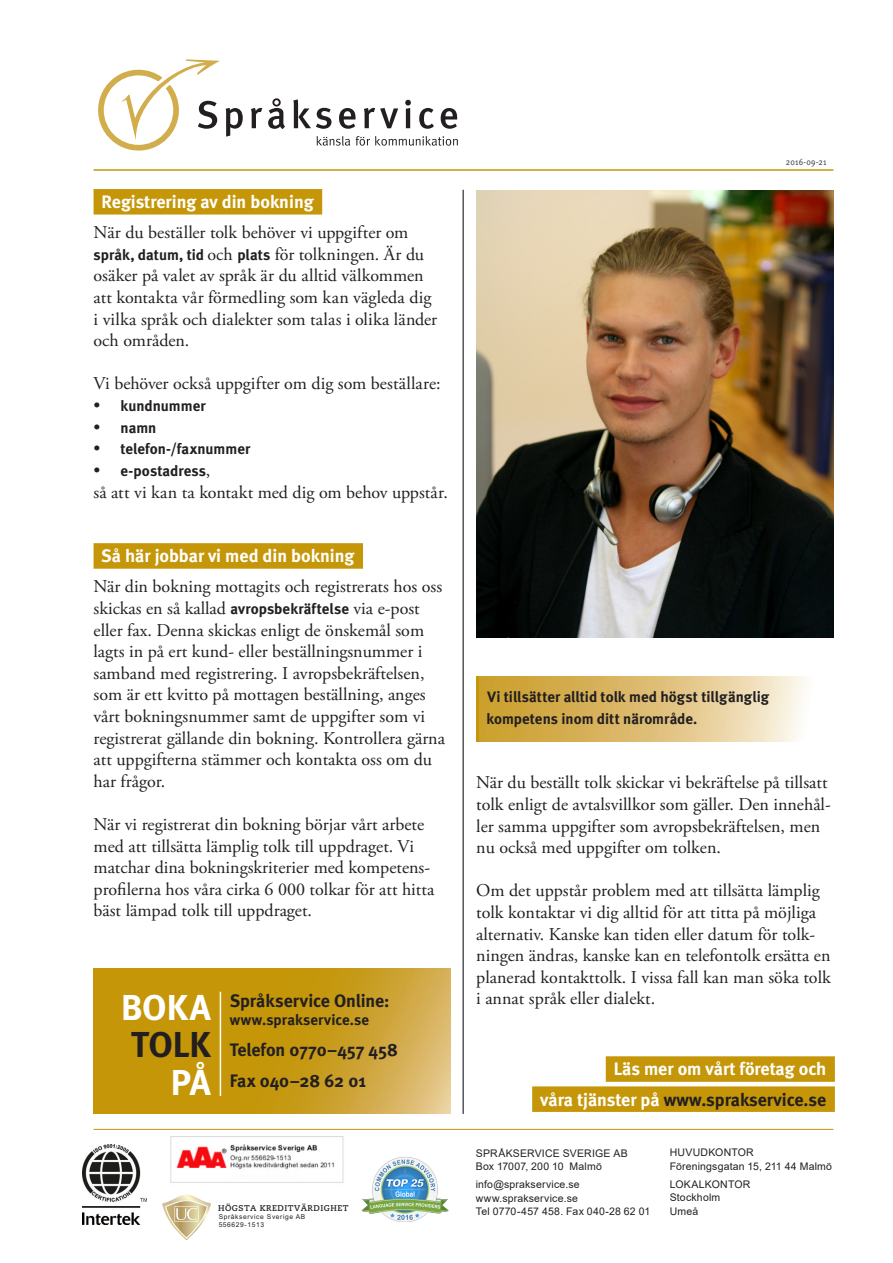
<style>
.page{position:relative;width:893px;height:1263px;background:#fff}
.page>*{position:absolute;margin:0;border:0;box-sizing:border-box;transform-origin:0 0}
.t1{font:700 36px "Meta";letter-spacing:-.005em;color:#fff}
.t2{font:700 36px "Meta";color:#231f20}
.Brödtext_AGaramondPr{font:18px/21.6px "Adobe Garamond Pro";color:#231f20}
.Meta_Bold_vit_i_guld{font:700 18px "Meta";color:#fff}
.Brödtext_AGaramondPr-2{font:700 18px "Meta";letter-spacing:-.005em;color:#231f20}
.Meta_Bold_vit_i_guld-2{font:700 18px "Meta";color:#231f20}
.Brödtext_AGaramondPr-3{font:700 15px/21.6px "Meta";color:#231f20}
.t3{font:10.5px/13.5px "Arial";letter-spacing:.015em;color:#231f20}
.t4{font:9px "Meta";letter-spacing:.02em;color:#4d4b5d;scale:.9 1}
.t5{font:700 8.4px "Caecilia LT Std";letter-spacing:.055em;color:#231f20}
.t6{font:6.75px/8.4px "Arial";letter-spacing:.09em;color:#231f20}
.s1{font-family:"Meta";font-weight:700;font-size:15px}
.s2{font-family:"Adobe Garamond Pro";font-weight:400;font-size:18px}
.s3{color:#fff}
</style>
<div class="page">
<svg style="left:226px;top:108px;width:17px;height:29px"></svg>
<svg style="left:251px;top:108px;width:11px;height:20px"></svg>
<svg style="left:268px;top:98px;width:17px;height:31px"></svg>
<svg style="left:293px;top:99px;width:38px;height:30px"></svg>
<svg style="left:339px;top:108px;width:17px;height:21px"></svg>
<svg style="left:364px;top:108px;width:34px;height:20px"></svg>
<svg style="left:405px;top:100px;width:6px;height:28px"></svg>
<svg style="left:419px;top:108px;width:15px;height:21px"></svg>
<svg style="left:441px;top:108px;width:16px;height:21px"></svg>
<svg style="left:98px;top:59px;width:122px;height:92px"></svg>
<svg style="left:317px;top:136px;width:33px;height:10px"></svg>
<svg style="left:356px;top:136px;width:102px;height:10px"></svg>
<hr style="left:94px;top:169px;width:739px;height:2px;background:#c49608">
<hr style="left:94px;top:1129px;width:739px;height:1px;background:#c49608">
<svg style="left:162px;top:1195px;width:49px;height:45px"></svg>
<img style="left:170px;top:1136px;width:174px;height:47px">
<img style="left:83px;top:1145px;width:64px;height:80px">
<img style="left:361px;top:1157px;width:88px;height:65px">
<svg style="left:479px;top:676px;width:329px;height:66px;background:#dfc27c"></svg>
<div style="left:94px;top:189px;width:228px;height:26px;background:#c49608"></div>
<div style="left:94px;top:543px;width:269px;height:26px;background:#c49608"></div>
<svg style="left:94px;top:968px;width:357px;height:146px;background:#c99d1f"></svg>
<hr style="left:220px;top:992px;width:1px;height:104px;background:#fff">
<div style="left:606px;top:1056px;width:229px;height:26px;background:#c49608"></div>
<div style="left:532px;top:1086px;width:303px;height:26px;background:#c49608"></div>
<hr style="left:463px;top:190px;width:1px;height:924px;background:#02010f">
<img style="left:476px;top:190px;width:357px;height:448px">
<p class="Meta_Bold_vit_i_guld" style="left:102px;top:191px;width:214px">Registrering av din bokning</p>
<p class="Brödtext_AGaramondPr" style="left:94px;top:222px;width:345px">När du beställer tolk behöver vi uppgifter om <span class="s1">språk, datum, tid</span> och <span class="s1">plats</span> för tolkningen. Är du osäker på valet av språk är du alltid välkommen att kontakta vår förmedling som kan vägleda dig i vilka språk och dialekter som talas i olika länder och områden.</p>
<p class="Brödtext_AGaramondPr" style="left:94px;top:374px;width:349px">Vi behöver också uppgifter om dig som beställare:</p>
<p class="Brödtext_AGaramondPr-3" style="left:94px;top:395px;width:114px"><span class="s2">•</span> kundnummer</p>
<p class="Brödtext_AGaramondPr-3" style="left:94px;top:416px;width:64px"><span class="s2">•</span> namn</p>
<p class="Brödtext_AGaramondPr-3" style="left:94px;top:438px;width:158px"><span class="s2">•</span> telefon-/faxnummer</p>
<p class="Brödtext_AGaramondPr-3" style="left:94px;top:460px;width:118px"><span class="s2">•</span> e-postadress<span class="s2">,</span></p>
<p class="Brödtext_AGaramondPr" style="left:94px;top:482px;width:356px">så att vi kan ta kontakt med dig om behov uppstår.</p>
<p class="t4" style="left:786px;top:156px;width:47px">2016-09-21</p>
<p class="Meta_Bold_vit_i_guld" style="left:101px;top:545px;width:255px">Så här jobbar vi med din bokning</p>
<p class="Brödtext_AGaramondPr" style="left:94px;top:576px;width:353px">När din bokning mottagits och registrerats hos oss skickas en så kallad <span class="s1">avropsbekräftelse</span> via e-post eller fax. Denna skickas enligt de önskemål som lagts in på ert kund- eller beställningsnummer i samband med registrering. I avropsbekräftelsen, som är ett kvitto på mottagen beställning, anges vårt bokningsnummer samt de uppgifter som vi registrerat gällande din bokning. Kontrollera gärna att uppgifterna stämmer och kontakta oss om du har frågor.</p>
<p class="Brödtext_AGaramondPr" style="left:94px;top:814px;width:342px">När vi registrerat din bokning börjar vårt arbete med att tillsätta lämplig tolk till uppdraget. Vi matchar dina bokningskriterier med kompetens&shy;profilerna hos våra cirka 6 000 tolkar för att hitta bäst lämpad tolk till uppdraget.</p>
<p class="Brödtext_AGaramondPr-3" style="left:486px;top:686px;width:284px">Vi tillsätter alltid tolk med högst tillgänglig kompetens inom ditt närområde.</p>
<p class="Brödtext_AGaramondPr" style="left:476px;top:772px;width:356px">När du beställt tolk skickar vi bekräftelse på tillsatt tolk enligt de avtalsvillkor som gäller. Den innehål&shy;ler samma uppgifter som avropsbekräftelsen, men nu också med uppgifter om tolken.</p>
<p class="Brödtext_AGaramondPr" style="left:476px;top:880px;width:356px">Om det uppstår problem med att tillsätta lämplig tolk kontaktar vi dig alltid för att titta på möjliga alternativ. Kanske kan tiden eller datum för tolk&shy;ningen ändras, kanske kan en telefontolk ersätta en planerad kontakttolk. I vissa fall kan man söka tolk i annat språk eller dialekt.</p>
<p class="Brödtext_AGaramondPr-2" style="left:230px;top:990px;width:161px">Språkservice Online:</p>
<p class="Brödtext_AGaramondPr-3" style="left:230px;top:1009px;width:141px">www.sprakservice.se</p>
<p class="Brödtext_AGaramondPr-2" style="left:230px;top:1039px;width:170px">Telefon 0770–457 458</p>
<p class="Brödtext_AGaramondPr-2" style="left:230px;top:1070px;width:138px">Fax 040–28 62 01</p>
<p class="t1" style="left:121px;top:986px;width:91px">BOKA</p>
<p class="t2" style="left:131px;top:1023px;width:81px">TOLK</p>
<p class="t1" style="left:171px;top:1061px;width:41px">PÅ</p>
<p class="Meta_Bold_vit_i_guld" style="left:614px;top:1058px;width:214px">Läs mer om vårt företag och</p>
<p class="Meta_Bold_vit_i_guld-2" style="left:540px;top:1088px;width:288px"><span class="s3">våra tjänster på</span> www.sprakservice.se</p>
<p class="t5" style="left:218px;top:1203px;width:132px">HÖGSTA KREDITVÄRDIGHET</p>
<p class="t6" style="left:219px;top:1212px;width:94px">Språkservice Sverige AB<br>556629-1513 | 2015-04-06</p>
<p class="t3" style="left:476px;top:1146px;width:154px">SPRÅKSERVICE SVERIGE AB<br>Box 17007, 200 10 Malmö</p>
<p class="t3" style="left:476px;top:1177px;width:176px">info@sprakservice.se www.sprakservice.se<br>Tel 0770-457 458. Fax 040-28 62 01</p>
<p class="t3" style="left:670px;top:1146px;width:164px">HUVUDKONTOR<br>Föreningsgatan 15, 211 44 Malmö</p>
<p class="t3" style="left:670px;top:1177px;width:82px">LOKALKONTOR<br>Stockholm<br>Umeå</p>
</div>
